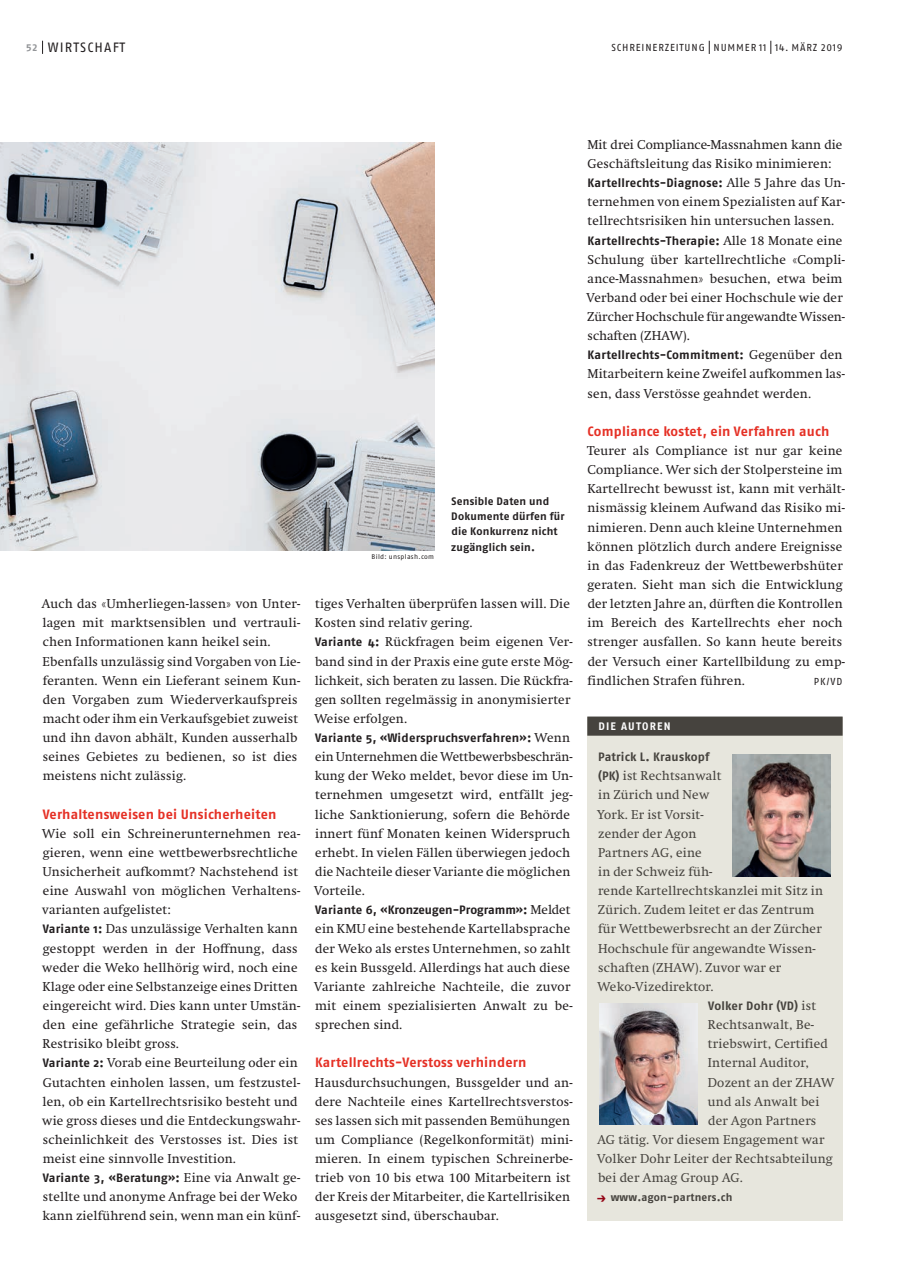
<style>
.page{position:relative;width:915px;height:1263px;background:#fff}
.page>*{position:absolute;margin:0;border:0;box-sizing:border-box;transform-origin:0 0}
.t1{font:700 13.5px "Fago OT";letter-spacing:.02em;color:#e53025}
.t2{font:13.5px "Fago OT";letter-spacing:.085em;color:#231f20}
.t3{font:12.75px/19.2px "Swift";letter-spacing:.02em;color:#231f20}
.t4{font:12.75px/19.2px "Swift";letter-spacing:.02em;color:#46433e}
.t5{font:700 12.15px "Fago OT";letter-spacing:.015em;color:#231f20}
.t6{font:700 12.15px "Fago OT";letter-spacing:-.005em;color:#231f20}
.t7{font:700 12.15px "Fago OT";letter-spacing:.015em;color:#46433e}
.t8{font:700 10.8px/15.3px "Fago OT";letter-spacing:.015em;color:#231f20}
.t9{font:700 10.8px "Fago OT";letter-spacing:.02em;color:#46433e}
.t10{font:700 10.8px "Fago OT";letter-spacing:.11em;color:#fff}
.t11{font:10.2px "Fago OT";letter-spacing:.085em;color:#231f20}
.t12{font:6.75px "Fago OT";letter-spacing:.04em;color:#231f20}
.s1{font-weight:700;font-size:10.2px;color:#939598}
.s2{font-family:"Fago OT";font-weight:700;font-size:12.15px}
.s3{font-family:"Swift";font-weight:400;font-size:12.75px}
.s4{font-size:12px;color:#940415}
</style>
<div class="page">
<div style="left:587px;top:716px;width:255px;height:504px;background:#e7e6dd"></div>
<div style="left:587px;top:716px;width:255px;height:20px;background:#46433e"></div>
<img style="left:732px;top:755px;width:98px;height:121px">
<img style="left:599px;top:1003px;width:97px;height:122px">
<img style="left:0;top:142px;width:434px;height:409px">
<svg style="left:42px;top:41px;width:1px;height:13px"></svg>
<svg style="left:708px;top:41px;width:1px;height:13px"></svg>
<svg style="left:770px;top:41px;width:1px;height:13px"></svg>
<p class="t2" style="left:26px;top:39px;width:100px"><span class="s1">52</span> Wirtschaft</p>
<p class="t11" style="left:611px;top:41px;width:7px">SCHR</p>
<p class="t11" style="left:635px;top:41px;width:208px">EI NERZEITUNG NUMMER 11 14. März 2019</p>
<p class="t3" style="left:42px;top:594px;width:260px">Auch das «Umherliegen-lassen» von Unter&shy;lagen mit marktsensiblen und vertrauli&shy;chen Informationen kann heikel sein.<br>Ebenfalls unzulässig sind Vorgaben von Lie&shy;feranten. Wenn ein Lieferant seinem Kun&shy;den Vorgaben zum Wiederverkaufspreis macht oder ihm ein Verkaufsgebiet zuweist und ihn davon abhält, Kunden ausserhalb seines Gebietes zu bedienen, so ist dies meistens nicht zulässig.</p>
<p class="t1" style="left:43px;top:806px;width:235px">Verhaltensweisen bei Unsicherheiten</p>
<p class="t3" style="left:42px;top:824px;width:259px">Wie soll ein Schreinerunternehmen rea&shy;gieren, wenn eine wettbewerbsrechtliche Unsicherheit aufkommt? Nachstehend ist eine Auswahl von möglichen Verhaltens&shy;varianten aufgelistet:<br><span class="s2">Variante 1:</span> Das unzulässige Verhalten kann gestoppt werden in der Hoffnung, dass weder die Weko hellhörig wird, noch eine Klage oder eine Selbstanzeige eines Dritten eingereicht wird. Dies kann unter Umstän&shy;den eine gefährliche Strategie sein, das Restrisiko bleibt gross.<br><span class="s2">Variante 2:</span> Vorab eine Beurteilung oder ein Gutachten einholen lassen, um festzustel&shy;len, ob ein Kartellrechtsrisiko besteht und wie gross dieses und die Entdeckungswahr&shy;scheinlichkeit des Verstosses ist. Dies ist meist eine sinnvolle Investition.</p>
<p class="t5" style="left:43px;top:1171px;width:259px">Variante 3, «Beratung»: <span class="s3">Eine via Anwalt ge-</span></p>
<p class="t3" style="left:42px;top:1187px;width:259px">stellte und anonyme Anfrage bei der Weko kann zielführend sein, wenn man ein künf-</p>
<p class="t12" style="left:371px;top:553px;width:64px">Bild: unsplash.com</p>
<p class="t8" style="left:451px;top:493px;width:115px">Sensible Daten und<br>Dokumente dürfen für die Konkurrenz nicht zugänglich sein.</p>
<p class="t3" style="left:314px;top:594px;width:259px">tiges Verhalten überprüfen lassen will. Die Kosten sind relativ gering.<br><span class="s2">Variante 4:</span> Rückfragen beim eigenen Ver&shy;band sind in der Praxis eine gute erste Mög&shy;lichkeit, sich beraten zu lassen. Die Rückfra&shy;gen sollten regelmässig in anonymisierter Weise erfolgen.</p>
<p class="t5" style="left:315px;top:730px;width:256px">Variante 5, «Widerspruchsverfahren»: <span class="s3">Wenn</span></p>
<p class="t3" style="left:314px;top:747px;width:260px">ein Unternehmen die Wettbewerbsbeschrän&shy;kung der Weko meldet, bevor diese im Un&shy;ternehmen umgesetzt wird, entfällt jeg&shy;liche Sanktionierung, sofern die Behörde innert fünf Monaten keinen Widerspruch erhebt. In vielen Fällen überwiegen jedoch die Nachteile dieser Variante die möglichen Vorteile.</p>
<p class="t6" style="left:315px;top:903px;width:257px">Variante 6, «Kronzeugen-Programm»: <span class="s3">Meldet</span></p>
<p class="t3" style="left:314px;top:919px;width:260px">ein KMU eine bestehende Kartellabsprache der Weko als erstes Unternehmen, so zahlt es kein Bussgeld. Allerdings hat auch diese Variante zahlreiche Nachteile, die zuvor mit einem spezialisierten Anwalt zu be&shy;sprechen sind.</p>
<p class="t1" style="left:315px;top:1054px;width:213px">Kartellrechts-Verstoss verhindern</p>
<p class="t3" style="left:315px;top:1073px;width:259px">Hausdurchsuchungen, Bussgelder und an&shy;dere Nachteile eines Kartellrechtsverstos&shy;ses lassen sich mit passenden Bemühungen um Compliance (Regelkonformität) mini&shy;mieren. In einem typischen Schreinerbe&shy;trieb von 10 bis etwa 100 Mitarbeitern ist der Kreis der Mitarbeiter, die Kartellrisiken ausgesetzt sind, überschaubar.</p>
<p class="t3" style="left:587px;top:135px;width:256px">Mit drei Compliance-Massnahmen kann die<br>Geschäftsleitung das Risiko minimieren:</p>
<p class="t5" style="left:587px;top:176px;width:259px">Kartellrechts-Diagnose: <span class="s3">Alle 5 Jahre das Un-</span></p>
<p class="t3" style="left:587px;top:192px;width:259px">ternehmen von einem Spezialisten auf Kar&shy;tellrechtsrisiken hin untersuchen lassen.</p>
<p class="t5" style="left:587px;top:233px;width:256px">Kartellrechts-Therapie: <span class="s3">Alle 18 Monate eine</span></p>
<p class="t3" style="left:586px;top:250px;width:260px">Schulung über kartellrechtliche «Compli&shy;ance-Massnahmen» besuchen, etwa beim Verband oder bei einer Hochschule wie der Zürcher Hochschule für angewandte Wissen&shy;schaften (ZHAW).</p>
<p class="t5" style="left:587px;top:348px;width:256px">Kartellrechts-Commitment: <span class="s3">Gegenüber den</span></p>
<p class="t3" style="left:587px;top:365px;width:259px">Mitarbeitern keine Zweifel aufkommen las&shy;sen, dass Verstösse geahndet werden.</p>
<p class="t1" style="left:587px;top:423px;width:243px">Compliance kostet, ein Verfahren auch</p>
<p class="t3" style="left:587px;top:441px;width:259px">Teurer als Compliance ist nur gar keine Compliance. Wer sich der Stolpersteine im Kartellrecht bewusst ist, kann mit verhält&shy;nismässig kleinem Aufwand das Risiko mi&shy;nimieren. Denn auch kleine Unternehmen können plötzlich durch andere Ereignisse in das Fadenkreuz der Wettbewerbshüter geraten. Sieht man sich die Entwicklung der letzten Jahre an, dürften die Kontrollen im Bereich des Kartellrechts eher noch strenger ausfallen. So kann heute bereits der Versuch einer Kartellbildung zu emp&shy;findlichen Strafen führen.</p>
<p class="t11" style="left:813px;top:675px;width:30px">PK/VD</p>
<p class="t10" style="left:598px;top:720px;width:74px">DIE AUTOREN</p>
<p class="t7" style="left:598px;top:750px;width:113px">Patrick L. Krauskopf</p>
<p class="t4" style="left:597px;top:766px;width:227px"><span class="s2">(PK)</span> ist Rechtsanwalt<br>in Zürich und New<br>York. Er ist Vorsit-<br>zender der Agon<br>Partners AG, eine<br>in der Schweiz füh-<br>rende Kartellrechtskanzlei mit Sitz in<br>Zürich. Zudem leitet er das Zentrum für Wettbewerbsrecht an der Zürcher<br>Hochschule für angewandte Wissen&shy;schaften (ZHAW). Zuvor war er<br>Weko-Vizedirektor.</p>
<p class="t7" style="left:707px;top:998px;width:109px">Volker Dohr (VD) <span class="s3">ist</span></p>
<p class="t4" style="left:707px;top:1015px;width:108px">Rechtsanwalt, Be-</p>
<p class="t4" style="left:707px;top:1034px;width:121px">triebswirt, Certified</p>
<p class="t4" style="left:707px;top:1053px;width:103px">Internal Auditor,</p>
<p class="t4" style="left:707px;top:1073px;width:128px">Dozent an der ZHAW</p>
<p class="t4" style="left:707px;top:1092px;width:113px">und als Anwalt bei</p>
<p class="t4" style="left:707px;top:1111px;width:110px">der Agon Partners</p>
<p class="t4" style="left:597px;top:1130px;width:228px">AG tätig. Vor diesem Engagement war</p>
<p class="t4" style="left:597px;top:1149px;width:237px">Volker Dohr Leiter der Rechtsabteilung</p>
<p class="t4" style="left:597px;top:1168px;width:146px">bei der Amag Group AG.</p>
<p class="t9" style="left:596px;top:1191px;width:137px"><span class="s4">→</span> www.agon-partners.ch</p>
</div>
